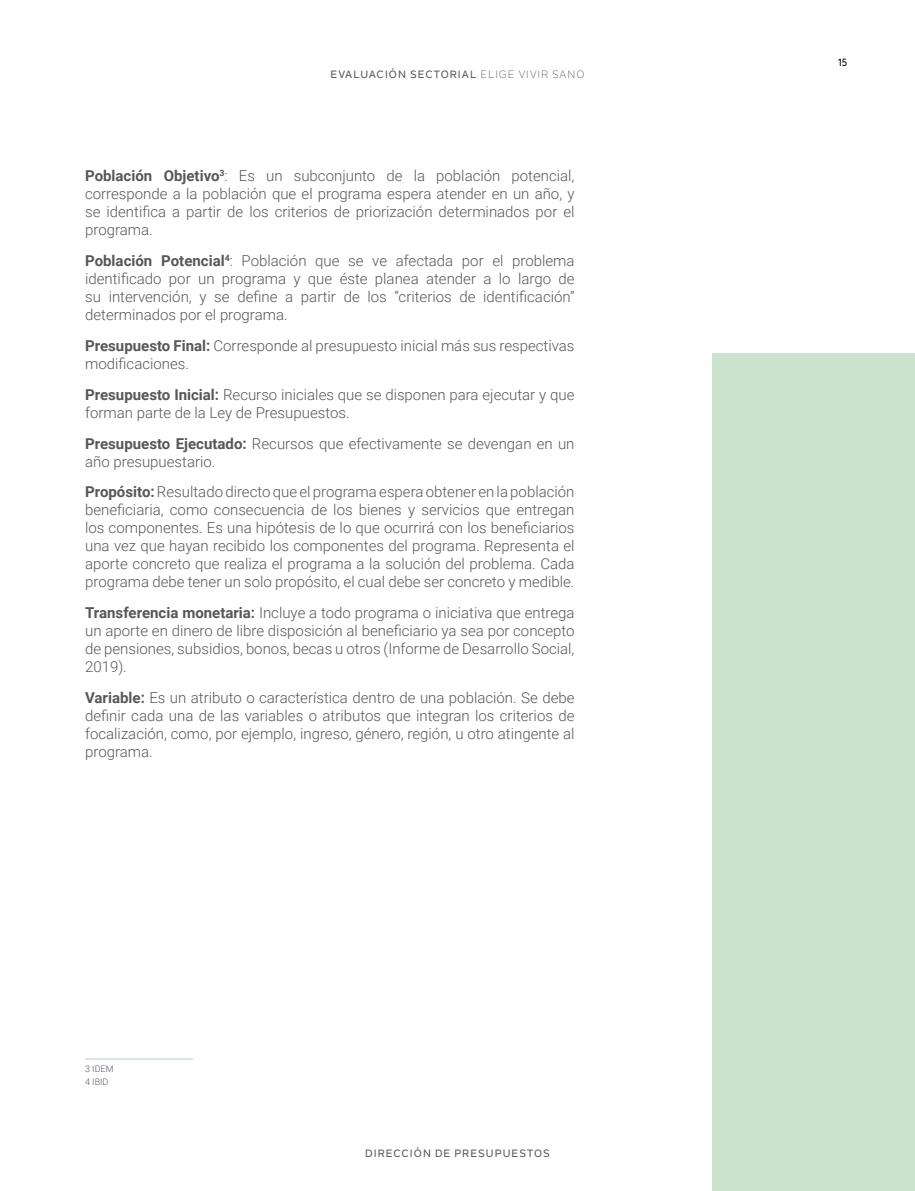
<style>
.page{position:relative;width:915px;height:1191px;background:#fff}
.page>*{position:absolute;margin:0;border:0;box-sizing:border-box;transform-origin:0 0}
.t1{font:300 15px/18px "Roboto";color:#575756;text-align:justify}
.t2{font:500 10.5px "Nolan Next";letter-spacing:.1em;color:#575756}
.t3{font:500 10.5px "Nolan Next";color:#000}
.t4{font:300 9px/12.8px "Roboto";color:#565657}
.s1{font-weight:400}
.s2{font-weight:700}
.s3{color:#575756}
</style>
<div class="page">
<div style="left:712px;top:353px;width:202px;height:838px;background:#cce3ce"></div>
<hr style="left:85px;top:1058px;width:108px;height:1px;background:#cce3ce">
<p class="t2" style="left:330px;top:67px;width:255px">EVALUACIÓN SECTORIAL <span class="s1">ELIGE VIVIR SANO</span></p>
<p class="t1" style="left:85px;top:166px;width:490px"><span class="s2">Población Objetivo</span><sup>3</sup>: Es un subconjunto de la población potencial, corresponde a la población que el programa espera atender en un año, y se identifica a partir de los criterios de priorización determinados por el programa.</p>
<p class="t1" style="left:85px;top:251px;width:490px"><span class="s2">Población Potencial</span><sup>4</sup>: Población que se ve afectada por el problema identificado por un programa y que éste planea atender a lo largo de su intervención, y se define a partir de los “criterios de identificación” determinados por el programa.</p>
<p class="t1" style="left:85px;top:336px;width:490px"><span class="s2">Presupuesto Final:</span> Corresponde al presupuesto inicial más sus respectivas modificaciones.</p>
<p class="t1" style="left:85px;top:385px;width:490px"><span class="s2">Presupuesto Inicial:</span> Recurso iniciales que se disponen para ejecutar y que forman parte de la Ley de Presupuestos.</p>
<p class="t1" style="left:85px;top:433px;width:490px"><span class="s2">Presupuesto Ejecutado:</span> Recursos que efectivamente se devengan en un año presupuestario.</p>
<p class="t1" style="left:85px;top:482px;width:490px"><span class="s2">Propósito:</span> Resultado directo que el programa espera obtener en la población beneficiaria, como consecuencia de los bienes y servicios que entregan los componentes. Es una hipótesis de lo que ocurrirá con los beneficiarios una vez que hayan recibido los componentes del programa. Representa el aporte concreto que realiza el programa a la solución del problema. Cada programa debe tener un solo propósito, el cual debe ser concreto y medible.</p>
<p class="t1" style="left:85px;top:603px;width:490px"><span class="s2">Transferencia monetaria:</span> Incluye a todo programa o iniciativa que entrega un aporte en dinero de libre disposición al beneficiario ya sea por concepto de pensiones, subsidios, bonos, becas u otros (Informe de Desarrollo Social, 2019).</p>
<p class="t1" style="left:85px;top:688px;width:490px"><span class="s2">Variable:</span> Es un atributo o característica dentro de una población. Se debe definir cada una de las variables o atributos que integran los criterios de focalización, como, por ejemplo, ingreso, género, región, u otro atingente al programa.</p>
<p class="t4" style="left:85px;top:1062px;width:30px"><span class="s3">3</span> IDEM<br><span class="s3">4</span> IBID</p>
<p class="t2" style="left:365px;top:1147px;width:186px">DIRECCIÓN DE PRESUPUESTOS</p>
<p class="t3" style="left:837px;top:56px;width:11px">15</p>
</div>
